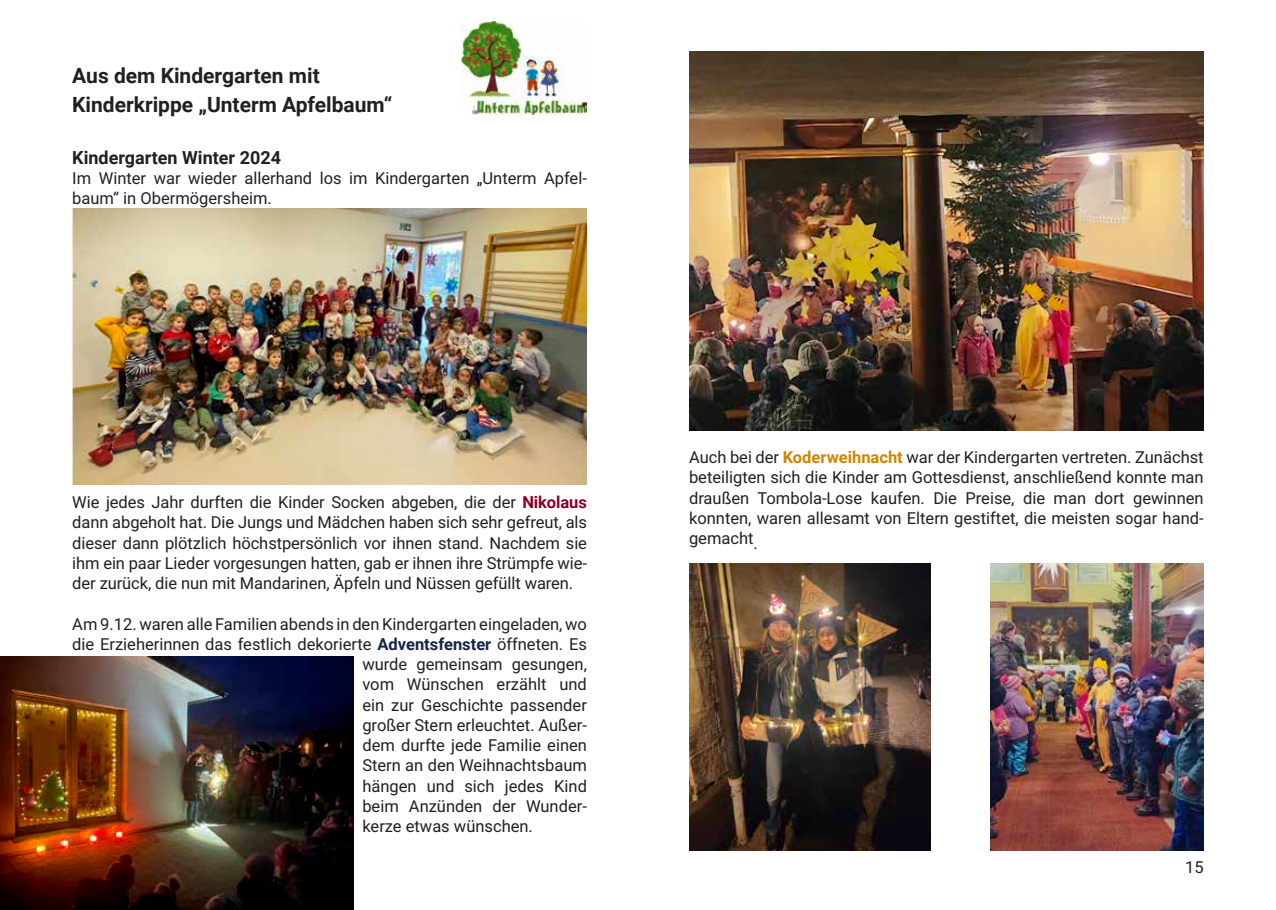
<style>
.page{position:relative;width:1276px;height:910px;background:#fff}
.page>*{position:absolute;margin:0;border:0;box-sizing:border-box;transform-origin:0 0}
.t1{font:700 21px/29.2px "Roboto";color:#21201c}
.t2{font:700 18px "Roboto";color:#21201c}
.t3{font:16.5px/20.2px "Roboto";color:#21201c;text-align:justify}
.s1{font-weight:700;color:#860023}
.s2{font-weight:700;color:#152447}
.s3{font-weight:700;color:#cd8600}
</style>
<div class="page">
<img style="left:462px;top:21px;width:125px;height:94px">
<img style="left:72px;top:208px;width:515px;height:277px">
<img style="left:991px;top:564px;width:212px;height:286px">
<img style="left:0;top:657px;width:353px;height:253px">
<img style="left:689px;top:51px;width:514px;height:380px">
<img style="left:689px;top:564px;width:241px;height:286px">
<p class="t1" style="left:72px;top:60px;width:322px">Aus dem Kindergarten mit<br>Kinderkrippe „Unterm Apfelbaum“</p>
<p class="t2" style="left:72px;top:145px;width:210px">Kindergarten Winter 2024</p>
<p class="t3" style="left:72px;top:167px;width:516px">Im Winter war wieder allerhand los im Kindergarten „Unterm Apfel&shy;baum“ in Obermögersheim.</p>
<p class="t3" style="left:72px;top:491px;width:516px">Wie jedes Jahr durften die Kinder Socken abgeben, die der <span class="s1">Nikolaus </span>dann abgeholt hat. Die Jungs und Mädchen haben sich sehr gefreut, als dieser dann plötzlich höchstpersönlich vor ihnen stand. Nachdem sie ihm ein paar Lieder vorgesungen hatten, gab er ihnen ihre Strümpfe wie&shy;der zurück, die nun mit Mandarinen, Äpfeln und Nüssen gefüllt waren.</p>
<p class="t3" style="left:72px;top:613px;width:516px">Am 9.12. waren alle Familien abends in den Kindergarten eingeladen, wo</p>
<p class="t3" style="left:72px;top:633px;width:516px">die Erzieherinnen das festlich dekorierte <span class="s2">Adventsfenster</span> öffneten. Es</p>
<p class="t3" style="left:362px;top:653px;width:226px">wurde gemeinsam gesungen,</p>
<p class="t3" style="left:362px;top:674px;width:226px">vom Wünschen erzählt und</p>
<p class="t3" style="left:362px;top:694px;width:226px">ein zur Geschichte passender</p>
<p class="t3" style="left:362px;top:714px;width:226px">großer Stern erleuchtet. Außer-</p>
<p class="t3" style="left:362px;top:734px;width:226px">dem durfte jede Familie einen</p>
<p class="t3" style="left:362px;top:755px;width:226px">Stern an den Weihnachtsbaum</p>
<p class="t3" style="left:362px;top:775px;width:226px">hängen und sich jedes Kind</p>
<p class="t3" style="left:362px;top:795px;width:226px">beim Anzünden der Wunder-</p>
<p class="t3" style="left:362px;top:815px;width:172px">kerze etwas wünschen.</p>
<p class="t3" style="left:689px;top:446px;width:516px">Auch bei der <span class="s3">Koderweihnacht</span> war der Kindergarten vertreten. Zunächst beteiligten sich die Kinder am Gottesdienst, anschließend konnte man draußen Tombola-Lose kaufen. Die Preise, die man dort gewinnen konnten, waren allesamt von Eltern gestiftet, die meisten sogar hand&shy;gemacht.</p>
<p class="t3" style="left:1185px;top:856px;width:20px">15</p>
</div>
